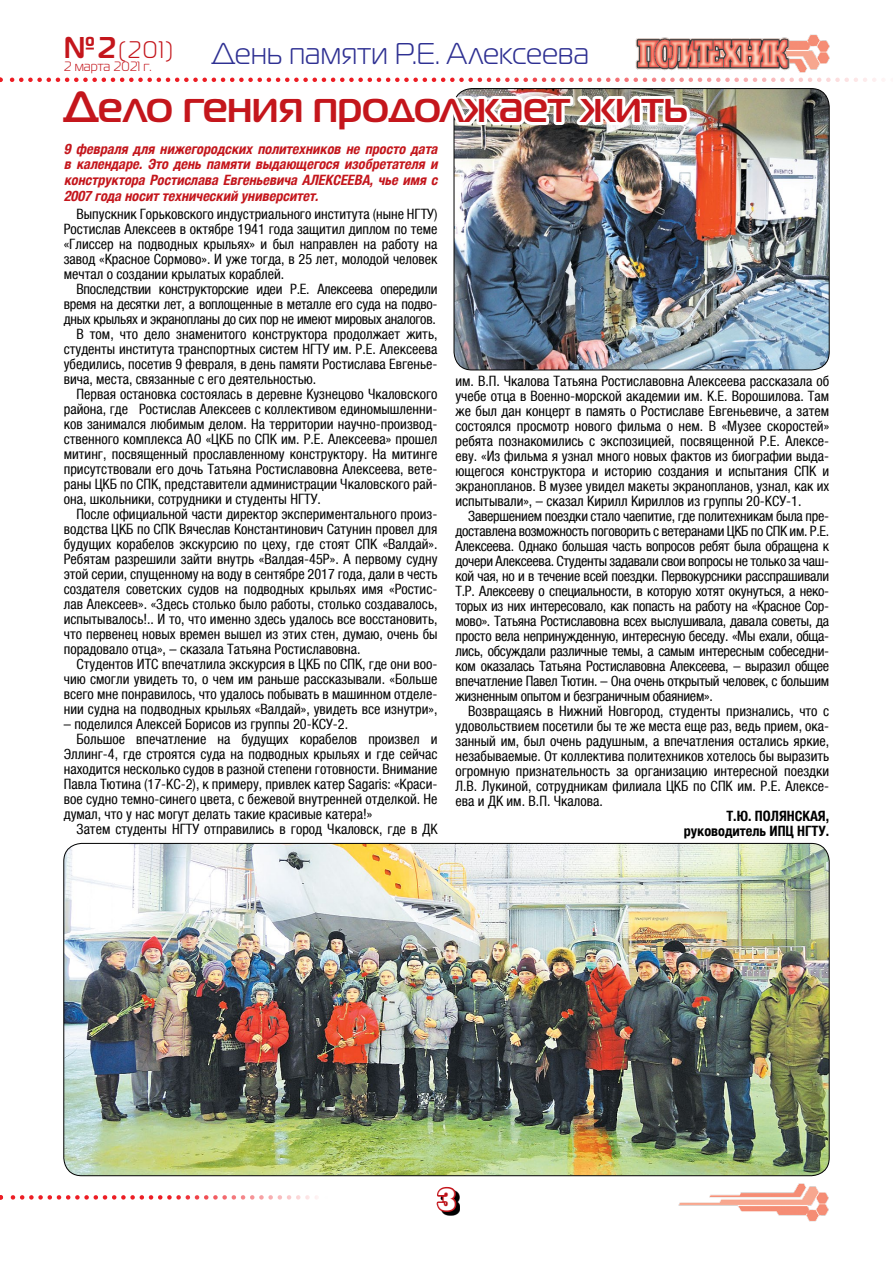
<style>
.page{position:relative;width:893px;height:1263px;background:#fff}
.page>*{position:absolute;margin:0;border:0;box-sizing:border-box;transform-origin:0 0}
.t1{font:700 43.5px "Magistral C";color:#c4161c}
.t2{font:30px "Magistral C";letter-spacing:.015em;color:#2e3092}
.t3{font:30px "Xenia Bold Cyrillic";color:#fff}
.t4{font:24px "Magistral C";color:#c4161c}
.t5{font:condensed 14.25px/15px "Helvetica Neue LTCYR";color:#000;text-align:justify}
.t6{font:italic 700 condensed 14.25px/15.8px "Helvetica Neue LTCYR";color:#c4161c;text-align:justify}
.t7{font:condensed 14.25px "Helvetica Neue LTCYR";letter-spacing:-.02em;color:#000}
.t8{font:700 condensed 14.25px/15px "Helvetica Neue LTCYR";color:#000;text-align:right}
.t9{font:13.5px "Magistral C";color:#c4161c}
.s1{font-weight:700;font-size:30px}
</style>
<div class="page">
<img style="left:793px;top:34px;width:36px;height:39px">
<img style="left:635px;top:37px;width:158px;height:34px">
<svg style="left:0;top:1195px;width:317px;height:4px"></svg>
<img style="left:678px;top:1183px;width:151px;height:39px">
<svg style="left:444px;top:1194px;width:16px;height:21px"></svg>
<svg style="left:436px;top:1186px;width:23px;height:28px"></svg>
<img style="left:64px;top:843px;width:765px;height:333px">
<img style="left:454px;top:135px;width:375px;height:235px">
<svg style="left:0;top:78px;width:884px;height:57px"></svg>
<h3 class="t4" style="left:64px;top:37px;width:111px"><span class="s1">№2</span>(201)</h3>
<p class="t9" style="left:64px;top:59px;width:89px">2 марта 2021 г.</p>
<h2 class="t2" style="left:212px;top:38px;width:378px">День памяти Р.Е. Алексеева</h2>
<h1 class="t1" style="left:64px;top:81px;width:626px">Дело гения продолжает жить</h1>
<p class="t6" style="left:64px;top:141px;width:379px">9 февраля для нижегородских политехников не просто дата в календаре. Это день памяти выдающегося изобретателя и конструктора Ростислава Евгеньевича АЛЕКСЕЕВА, чье имя с 2007 года носиттехнический университет.</p>
<p class="t5" style="left:64px;top:206px;width:375px;text-indent:13px">Выпускник Горьковского индустриального института (ныне НГТУ)<br>Ростислав Алексеев в октябре 1941 года защитил диплом по теме «Глиссер на подводных крыльях» и был направлен на работу на завод «Красное Сормово». И уже тогда, в 25 лет, молодой человек мечтал о создании крылатых кораблей.</p>
<p class="t7" style="left:77px;top:281px;width:362px">Впоследствии конструкторские идеи Р.Е. Алексеева опередили</p>
<p class="t7" style="left:64px;top:296px;width:375px">время на десятки лет, а воплощенные в металле его суда на подво-</p>
<p class="t7" style="left:64px;top:311px;width:373px">дных крыльях и экранопланы до сих пор не имеют мировых аналогов.</p>
<p class="t5" style="left:77px;top:326px;width:362px">В том, что дело знаменитого конструктора продолжает жить,</p>
<p class="t5" style="left:64px;top:341px;width:375px">студенты института транспортных систем НГТУ им. Р.Е. Алексеева</p>
<p class="t5" style="left:64px;top:356px;width:375px">убедились, посетив 9 февраля, в день памяти Ростислава Евгенье-</p>
<p class="t5" style="left:64px;top:371px;width:254px">вича, места, связанные с его деятельностью.</p>
<p class="t5" style="left:77px;top:386px;width:362px">Первая остановка состоялась в деревне Кузнецово Чкаловского</p>
<p class="t5" style="left:64px;top:401px;width:375px">района, где Ростислав Алексеев с коллективом единомышленни-</p>
<p class="t5" style="left:64px;top:416px;width:375px">ков занимался любимым делом. На территории научно-производ-</p>
<p class="t5" style="left:64px;top:432px;width:375px">ственного комплекса АО «ЦКБ по СПК им. Р.Е. Алексеева» прошел</p>
<p class="t5" style="left:64px;top:447px;width:375px">митинг, посвященный прославленному конструктору. На митинге</p>
<p class="t5" style="left:64px;top:462px;width:375px">присутствовали его дочь Татьяна Ростиславовна Алексеева, вете-</p>
<p class="t5" style="left:64px;top:477px;width:375px">раны ЦКБ по СПК, представители администрации Чкаловского рай-</p>
<p class="t5" style="left:64px;top:492px;width:259px">она, школьники, сотрудники и студенты НГТУ.</p>
<p class="t5" style="left:77px;top:507px;width:362px">После официальной части директор экспериментального произ-</p>
<p class="t5" style="left:64px;top:522px;width:375px">водства ЦКБ по СПК Вячеслав Константинович Сатунин провел для</p>
<p class="t5" style="left:64px;top:537px;width:375px">будущих корабелов экскурсию по цеху, где стоят СПК «Валдай».</p>
<p class="t5" style="left:64px;top:552px;width:375px">Ребятам разрешили зайти внутрь «Валдая-45P». А первому судну</p>
<p class="t5" style="left:64px;top:567px;width:375px">этой серии, спущенному на воду в сентябре 2017 года, дали в честь</p>
<p class="t5" style="left:64px;top:582px;width:375px">создателя советских судов на подводных крыльях имя «Ростис-</p>
<p class="t5" style="left:64px;top:597px;width:375px">лав Алексеев». «Здесь столько было работы, столько создавалось,</p>
<p class="t5" style="left:64px;top:612px;width:375px">испытывалось!.. И то, что именно здесь удалось все восстановить,</p>
<p class="t5" style="left:64px;top:627px;width:375px">что первенец новых времен вышел из этих стен, думаю, очень бы</p>
<p class="t5" style="left:64px;top:642px;width:298px">порадовало отца», – сказала Татьяна Ростиславовна.</p>
<p class="t5" style="left:77px;top:657px;width:362px">Студентов ИТС впечатлила экскурсия в ЦКБ по СПК, где они воо-</p>
<p class="t5" style="left:64px;top:672px;width:375px">чию смогли увидеть то, о чем им раньше рассказывали. «Больше</p>
<p class="t5" style="left:64px;top:687px;width:375px">всего мне понравилось, что удалось побывать в машинном отделе-</p>
<p class="t5" style="left:64px;top:702px;width:375px">нии судна на подводных крыльях «Валдай», увидеть все изнутри»,</p>
<p class="t5" style="left:64px;top:717px;width:286px">– поделился Алексей Борисов из группы 20-КСУ-2.</p>
<p class="t5" style="left:77px;top:732px;width:362px">Большое впечатление на будущих корабелов произвел и</p>
<p class="t5" style="left:64px;top:747px;width:375px">Эллинг-4, где строятся суда на подводных крыльях и где сейчас</p>
<p class="t5" style="left:64px;top:762px;width:375px">находится несколько судов в разной степени готовности. Внимание</p>
<p class="t5" style="left:64px;top:777px;width:375px">Павла Тютина (17-КС-2), к примеру, привлек катер Sagaris: «Краси-</p>
<p class="t5" style="left:64px;top:792px;width:375px">вое судно темно-синего цвета, с бежевой внутренней отделкой. Не</p>
<p class="t5" style="left:64px;top:807px;width:310px">думал, что у нас могут делать такие красивые катера!»</p>
<p class="t5" style="left:77px;top:822px;width:362px">Затем студенты НГТУ отправились в город Чкаловск, где в ДК</p>
<p class="t5" style="left:455px;top:373px;width:375px">им. В.П. Чкалова Татьяна Ростиславовна Алексеева рассказала об учебе отца в Военно-морской академии им. К.Е. Ворошилова. Там же был дан концерт в память о Ростиславе Евгеньевиче, а затем состоялся просмотр нового фильма о нем. В «Музее скоростей» ребята познакомились с экспозицией, посвященной Р.Е. Алексе&shy;еву. «Из фильма я узнал много новых фактов из биографии выда&shy;ющегося конструктора и историю создания и испытания СПК и экранопланов. В музее увидел макеты экранопланов, узнал, как их испытывали», – сказал Кирилл Кириллов из группы 20-КСУ-1.</p>
<p class="t5" style="left:455px;top:508px;width:375px;text-indent:13px">Завершением поездки стало чаепитие, где политехникам была пре&shy;доставлена возможность поговорить с ветеранами ЦКБ по СПК им. Р.Е.<br>Алексеева. Однако большая часть вопросов ребят была обращена к дочери Алексеева. Студенты задавали свои вопросы не только за чаш&shy;кой чая, но и в течение всей поездки. Первокурсники расспрашивали Т.Р. Алексееву о специальности, в которую хотят окунуться, а неко&shy;торых из них интересовало, как попасть на работу на «Красное Сор&shy;мово». Татьяна Ростиславовна всех выслушивала, давала советы, да просто вела непринужденную, интересную беседу. «Мы ехали, обща&shy;лись, обсуждали различные темы, а самым интересным собеседни&shy;ком оказалась Татьяна Ростиславовна Алексеева, – выразил общее впечатление Павел Тютин. – Она очень открытый человек, с большим жизненным опытом и безграничным обаянием».</p>
<p class="t5" style="left:455px;top:703px;width:375px;text-indent:13px">Возвращаясь в Нижний Новгород, студенты признались, что с удовольствием посетили бы те же места еще раз, ведь прием, ока&shy;занный им, был очень радушным, а впечатления остались яркие, незабываемые. От коллектива политехников хотелось бы выразить огромную признательность за организацию интересной поездки Л.В. Лукиной, сотрудникам филиала ЦКБ по СПК им. Р.Е. Алексе&shy;ева и ДК им. В.П. Чкалова.</p>
<p class="t8" style="left:684px;top:808px;width:147px">Т.Ю. ПОЛЯНСКАЯ, руководитель ИПЦ НГТУ.</p>
<h2 class="t3" style="left:437px;top:1182px;width:20px">3</h2>
</div>
